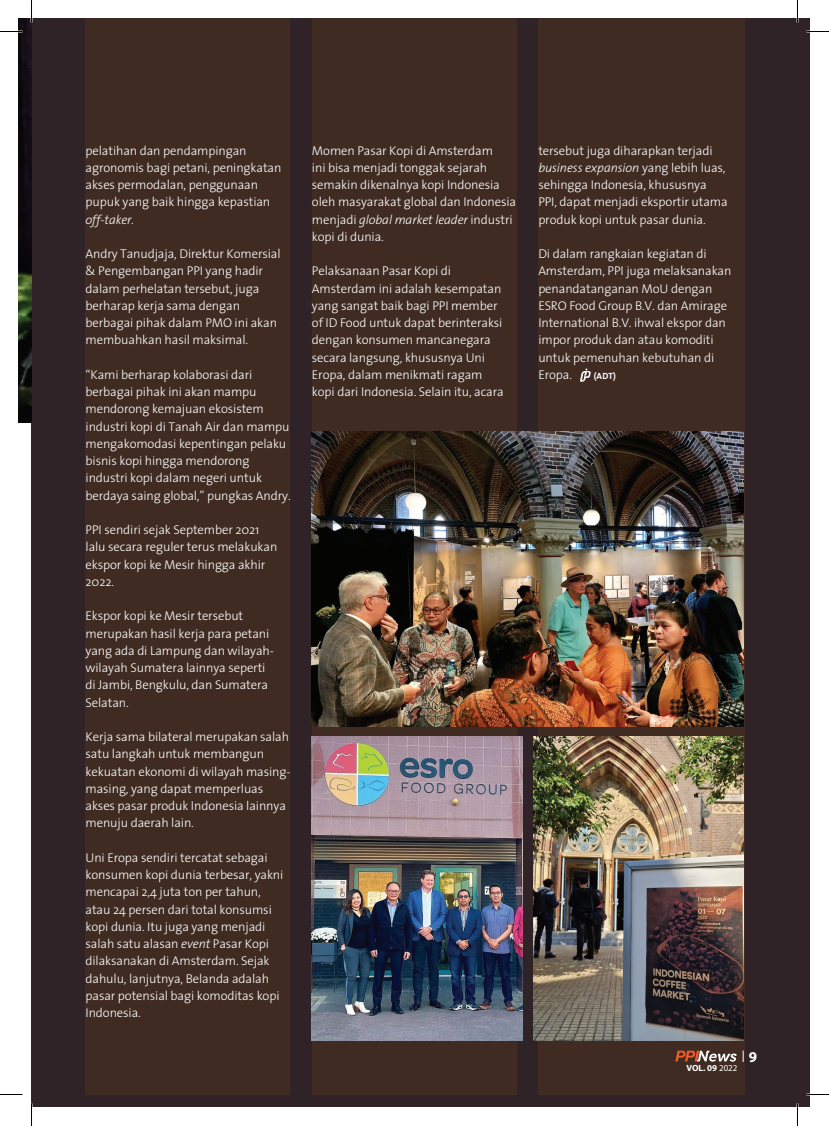
<style>
.page{position:relative;width:829px;height:1126px;background:#fff}
.page>*{position:absolute;margin:0;border:0;box-sizing:border-box;transform-origin:0 0}
.t1{font:700 15px "Myriad Pro";color:#fff}
.t2{font:12.75px/17.2px "thesanslight Plain";letter-spacing:-.01em;color:#fff}
.t3{font:italic 12.75px "thesanslight";letter-spacing:-.01em;color:#fff}
.t4{font:700 9px "Myriad Pro";color:#fff}
.t5{font:700 9px "The Sans";color:#fff}
.s1{font-family:"thesanslight";font-style:italic}
.s2{font-family:"thesanslight Plain";font-style:normal}
.s3{font-weight:400}
</style>
<div class="page">
<div style="left:32px;top:19px;width:778px;height:1088px;background:#2f2327"></div>
<div style="left:86px;top:19px;width:204px;height:1075px;background:#3f2b22"></div>
<div style="left:312px;top:19px;width:205px;height:1075px;background:#3f2b22"></div>
<div style="left:538px;top:19px;width:206px;height:1075px;background:#3f2b22"></div>
<img style="left:19px;top:19px;width:13px;height:404px">
<svg style="left:580px;top:369px;width:10px;height:13px"></svg>
<img style="left:312px;top:431px;width:431px;height:295px">
<img style="left:312px;top:736px;width:210px;height:304px">
<img style="left:533px;top:736px;width:210px;height:304px">
<svg style="left:675px;top:1051px;width:61px;height:11px"></svg>
<hr style="left:796px;top:0;width:2px;height:22px;background:#fff">
<hr style="left:796px;top:1103px;width:2px;height:23px;background:#fff">
<svg style="left:0;top:31px;width:22px;height:1px"></svg>
<svg style="left:806px;top:31px;width:22px;height:1px"></svg>
<svg style="left:0;top:1094px;width:22px;height:1px"></svg>
<svg style="left:806px;top:1094px;width:22px;height:1px"></svg>
<svg style="left:31px;top:0;width:1px;height:22px"></svg>
<svg style="left:31px;top:1103px;width:1px;height:23px"></svg>
<svg style="left:797px;top:0;width:1px;height:22px"></svg>
<svg style="left:797px;top:1103px;width:1px;height:23px"></svg>
<p class="t2" style="left:86px;top:141px;width:197px">pelatihan dan pendampingan agronomis bagi petani, peningkatan akses permodalan, penggunaan pupuk yang baik hingga kepastian</p>
<p class="t3" style="left:86px;top:212px;width:50px">off-taker.</p>
<p class="t2" style="left:86px;top:245px;width:196px">Andry Tanudjaja, Direktur Komersial &amp; Pengembangan PPI yang hadir dalam perhelatan tersebut, juga berharap kerja sama dengan berbagai pihak dalam PMO ini akan membuahkan hasil maksimal.</p>
<p class="t2" style="left:86px;top:366px;width:206px">“Kami berharap kolaborasi dari berbagai pihak ini akan mampu mendorong kemajuan ekosistem industri kopi di Tanah Air dan mampu mengakomodasi kepentingan pelaku bisnis kopi hingga mendorong industri kopi dalam negeri untuk berdaya saing global,” pungkas Andry.</p>
<p class="t2" style="left:86px;top:521px;width:193px">PPI sendiri sejak September 2021 lalu secara reguler terus melakukan ekspor kopi ke Mesir hingga akhir<br>2022.</p>
<p class="t2" style="left:86px;top:607px;width:190px">Ekspor kopi ke Mesir tersebut merupakan hasil kerja para petani yang ada di Lampung dan wilayah&shy;wilayah Sumatera lainnya seperti di Jambi, Bengkulu, dan Sumatera<br>Selatan.</p>
<p class="t2" style="left:86px;top:728px;width:206px">Kerja sama bilateral merupakan salah satu langkah untuk membangun kekuatan ekonomi di wilayah masing&shy;masing, yang dapat memperluas akses pasar produk Indonesia lainnya menuju daerah lain.</p>
<p class="t2" style="left:86px;top:849px;width:199px">Uni Eropa sendiri tercatat sebagai konsumen kopi dunia terbesar, yakni mencapai 2,4 juta ton per tahun, atau 24 persen dari total konsumsi kopi dunia. Itu juga yang menjadi salah satu alasan <span class="s1">event</span> Pasar Kopi dilaksanakan di Amsterdam. Sejak dahulu, lanjutnya, Belanda adalah pasar potensial bagi komoditas kopi<br>Indonesia.</p>
<p class="t2" style="left:312px;top:142px;width:206px">Momen Pasar Kopi di Amsterdam<br>ini bisa menjadi tonggak sejarah semakin dikenalnya kopi Indonesia oleh masyarakat global dan Indonesia</p>
<p class="t3" style="left:312px;top:212px;width:202px"><span class="s2">menjadi</span> global market leader <span class="s2">industri</span></p>
<p class="t2" style="left:312px;top:228px;width:73px">kopi di dunia.</p>
<p class="t2" style="left:312px;top:262px;width:193px">Pelaksanaan Pasar Kopi di<br>Amsterdam ini adalah kesempatan yang sangat baik bagi PPI member of ID Food untuk dapat berinteraksi dengan konsumen mancanegara secara langsung, khususnya Uni<br>Eropa, dalam menikmati ragam kopi dari Indonesia. Selain itu, acara</p>
<p class="t2" style="left:538px;top:142px;width:176px">tersebut juga diharapkan terjadi</p>
<p class="t3" style="left:538px;top:160px;width:189px">business expansion <span class="s2">yang lebih luas,</span></p>
<p class="t2" style="left:538px;top:176px;width:191px">sehingga Indonesia, khususnya<br>PPI, dapat menjadi eksportir utama produk kopi untuk pasar dunia.</p>
<p class="t2" style="left:538px;top:245px;width:194px">Di dalam rangkaian kegiatan di<br>Amsterdam, PPI juga melaksanakan penandatanganan MoU dengan<br>ESRO Food Group B.V. dan Amirage<br>International B.V. ihwal ekspor dan impor produk dan atau komoditi untuk pemenuhan kebutuhan di<br>Eropa.</p>
<p class="t5" style="left:593px;top:368px;width:24px">(ADT)</p>
<p class="t4" style="left:686px;top:1062px;width:53px">VOL. 09 <span class="s3">2022</span></p>
<p class="t1" style="left:748px;top:1047px;width:10px">9</p>
</div>
